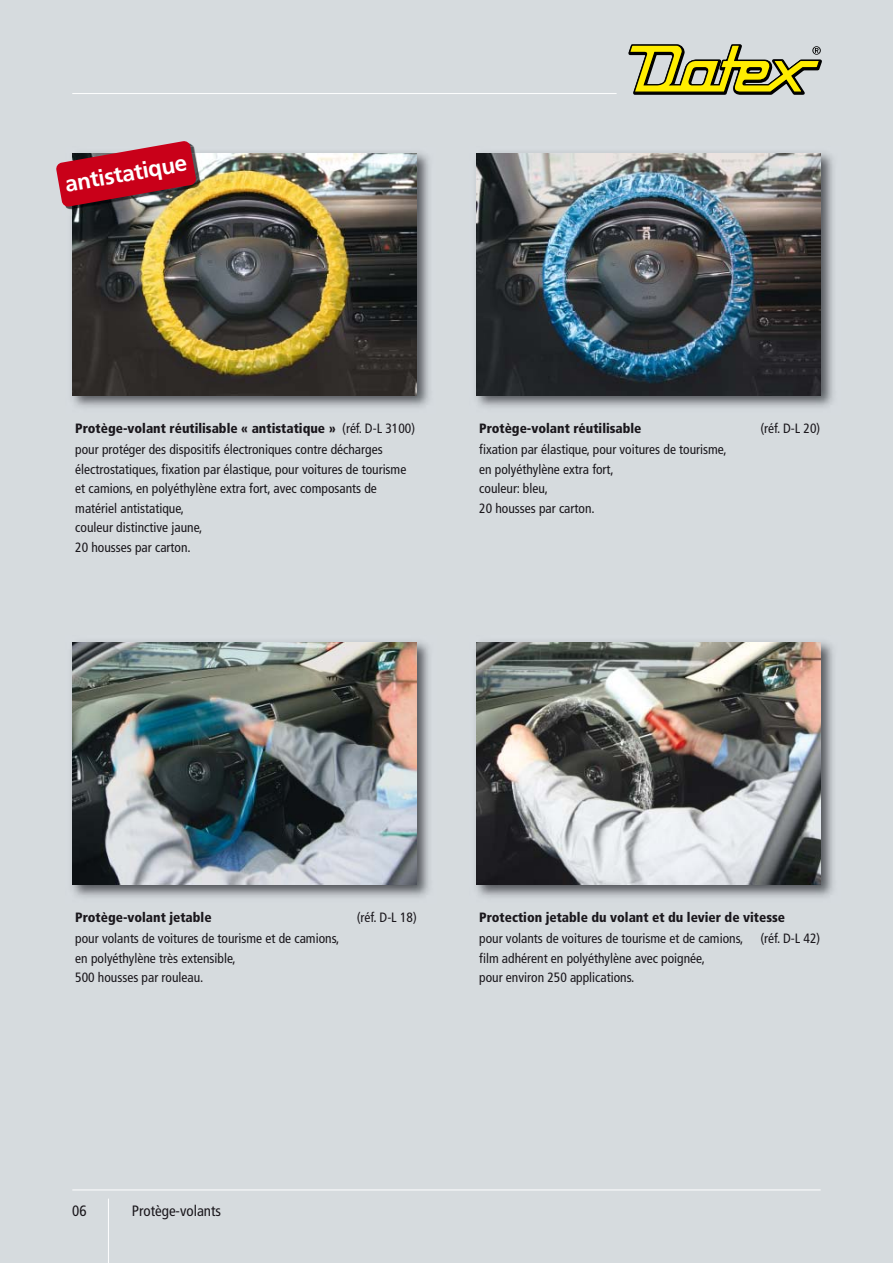
<style>
.page{position:relative;width:893px;height:1263px;background:#d6dbde}
.page>*{position:absolute;margin:0;border:0;box-sizing:border-box;transform-origin:0 0}
.t1{font:700 22.5px "Frutiger";color:#fff}
.t2{font:condensed 15px "Frutiger";color:#1a171c}
.t3{font:condensed 13.5px/19.5px "Frutiger";color:#1a171c}
.t4{font:900 condensed 13.5px "Frutiger";color:#1a171c}
.s1{font-weight:900}
</style>
<div class="page">
<img style="left:72px;top:153px;width:357px;height:255px">
<img style="left:72px;top:153px;width:345px;height:242px">
<hr style="left:72px;top:93px;width:545px;height:1px;background:#fff">
<svg style="left:628px;top:44px;width:194px;height:51px"></svg>
<hr style="left:72px;top:1190px;width:749px;height:1px;background:#fff">
<hr style="left:108px;top:1198px;width:1px;height:65px;background:#fff">
<img style="left:476px;top:642px;width:357px;height:256px">
<img style="left:476px;top:642px;width:345px;height:242px">
<img style="left:66px;top:207px;width:6px;height:3px">
<img style="left:72px;top:153px;width:135px;height:62px">
<svg style="left:56px;top:141px;width:140px;height:66px"></svg>
<img style="left:476px;top:153px;width:357px;height:255px">
<img style="left:476px;top:153px;width:345px;height:242px">
<img style="left:72px;top:642px;width:357px;height:256px">
<img style="left:72px;top:642px;width:345px;height:242px">
<h1 class="t1" style="left:64px;top:175px;width:125px;rotate:-10deg">antistatique</h1>
<p class="t3" style="left:75px;top:418px;width:341px;line-height:21.6px"><span class="s1">Protège-volant réutilisable « antistatique »</span> (réf. D-L 3100) pour protéger des dispositifs électroniques contre décharges</p>
<p class="t3" style="left:75px;top:460px;width:333px">électrostatiques, fixation par élastique, pour voitures de tourisme et camions, en polyéthylène extra fort, avec composants de matériel antistatique,<br>couleur distinctive jaune,<br>20 housses par carton.</p>
<p class="t4" style="left:479px;top:422px;width:164px">Protège-volant réutilisable</p>
<p class="t3" style="left:760px;top:419px;width:61px">(réf. D-L 20)</p>
<p class="t3" style="left:479px;top:441px;width:249px">fixation par élastique, pour voitures de tourisme, en polyéthylène extra fort,<br>couleur: bleu,<br>20 housses par carton.</p>
<p class="t4" style="left:75px;top:911px;width:138px">Protège-volant jetable</p>
<p class="t3" style="left:357px;top:908px;width:61px">(réf. D-L 18)</p>
<p class="t3" style="left:75px;top:930px;width:266px">pour volants de voitures de tourisme et de camions, en polyéthylène très extensible,<br>500 housses par rouleau.</p>
<p class="t4" style="left:479px;top:911px;width:307px">Protection jetable du volant et du levier de vitesse</p>
<p class="t3" style="left:479px;top:930px;width:266px">pour volants de voitures de tourisme et de camions,</p>
<p class="t3" style="left:760px;top:930px;width:61px">(réf. D-L 42)</p>
<p class="t3" style="left:479px;top:949px;width:227px">film adhérent en polyéthylène avec poignée, pour environ 250 applications.</p>
<p class="t2" style="left:72px;top:1204px;width:16px">06</p>
<p class="t2" style="left:132px;top:1204px;width:91px">Protège-volants</p>
</div>
